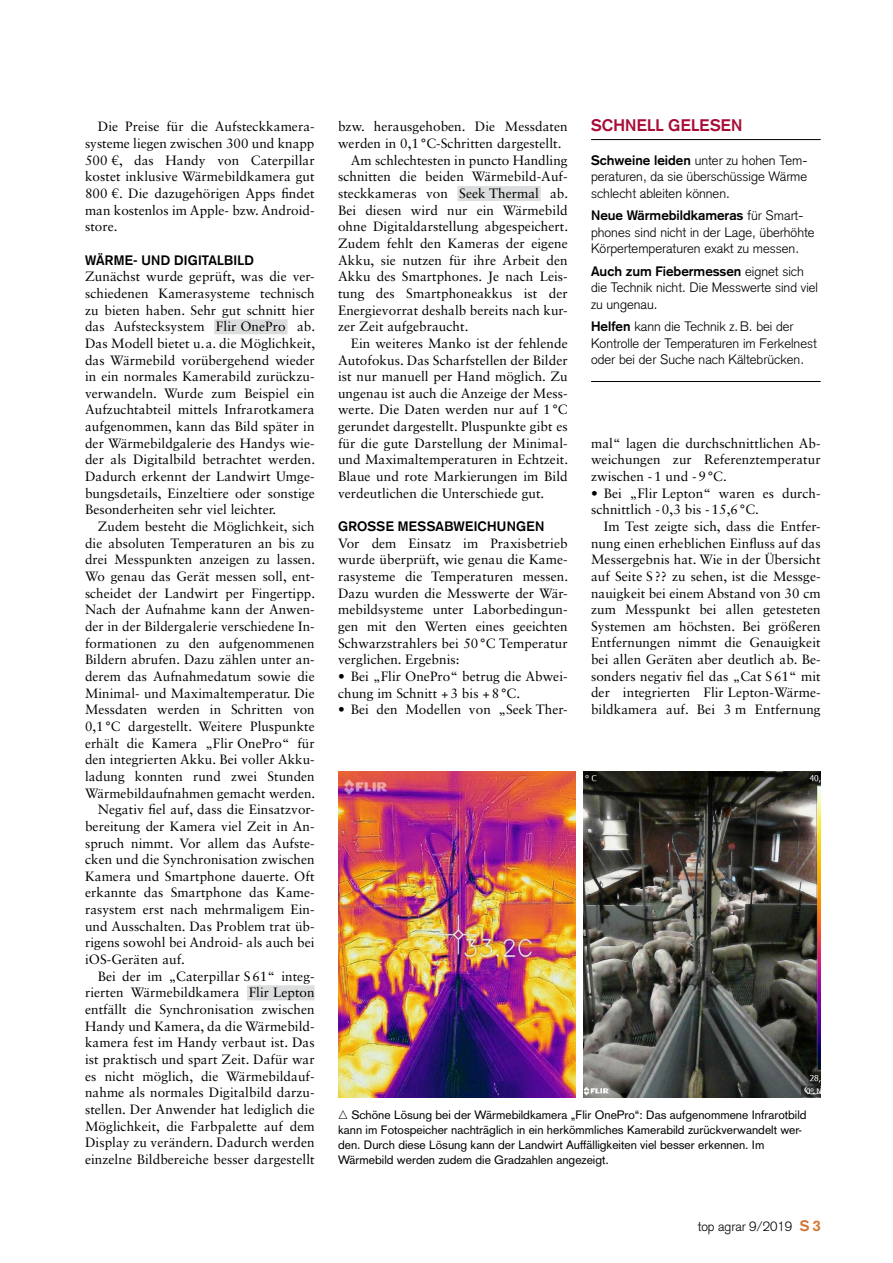
<style>
.page{position:relative;width:893px;height:1263px;background:#fff}
.page>*{position:absolute;margin:0;border:0;box-sizing:border-box;transform-origin:0 0}
.t1{font:700 16.5px "Basic Commercial LT Pro";letter-spacing:.015em;color:#a80c37}
.t2{font:13.5px/16.6px "Sabon LT Std";letter-spacing:.005em;color:#000;text-align:justify}
.t3{font:300 13.5px/16.6px "Basic Commercial LT Pro";color:#000}
.t4{font:700 13.5px "Basic Commercial LT Pro";letter-spacing:.02em;color:#000}
.t5{font:300 13.2px "Basic Commercial LT Pro";color:#000}
.t6{font:12px/15px "Basic Commercial LT Pro";color:#000}
.s1{font-weight:700}
.s2{font-weight:700;font-size:15px;color:#d27735}
</style>
<div class="page">
<hr style="left:591px;top:139px;width:230px;height:1px;background:#000">
<hr style="left:591px;top:381px;width:230px;height:1px;background:#000">
<img style="left:338px;top:771px;width:238px;height:326px">
<img style="left:583px;top:771px;width:238px;height:326px">
<div style="left:214px;top:319px;width:73px;height:15px;background:#dcddde"></div>
<div style="left:247px;top:985px;width:68px;height:15px;background:#dcddde"></div>
<div style="left:457px;top:186px;width:84px;height:15px;background:#dcddde"></div>
<p class="t2" style="left:85px;top:118px;width:231px;text-indent:13px">Die Preise für die Aufsteckkamera&shy;systeme liegen zwischen 300 und knapp 500 €, das Handy von Caterpillar kostet inklusive Wärmebildkamera gut 800 €. Die dazugehörigen Apps findet man kostenlos im Apple- bzw. Android&shy;store.</p>
<p class="t4" style="left:85px;top:252px;width:170px">WÄRME- UND DIGITALBILD</p>
<p class="t2" style="left:85px;top:268px;width:232px">Zunächst wurde geprüft, was die ver&shy;schiedenen Kamerasysteme technisch zu bieten haben. Sehr gut schnitt hier das Aufstecksystem Flir OnePro ab.<br>Das Modell bietet u.a. die Möglichkeit, das Wärmebild vorübergehend wieder in ein normales Kamerabild zurückzu&shy;verwandeln. Wurde zum Beispiel ein Aufzuchtabteil mittels Infrarotkamera aufgenommen, kann das Bild später in der Wärmebildgalerie des Handys wie&shy;der als Digitalbild betrachtet werden.<br>Dadurch erkennt der Landwirt Umge&shy;bungsdetails, Einzeltiere oder sonstige Besonderheiten sehr viel leichter.</p>
<p class="t2" style="left:98px;top:518px;width:218px">Zudem besteht die Möglichkeit, sich</p>
<p class="t2" style="left:85px;top:535px;width:231px">die absoluten Temperaturen an bis zu</p>
<p class="t2" style="left:85px;top:551px;width:232px">drei Messpunkten anzeigen zu lassen.</p>
<p class="t2" style="left:85px;top:568px;width:231px">Wo genau das Gerät messen soll, ent-</p>
<p class="t2" style="left:85px;top:584px;width:232px">scheidet der Landwirt per Fingertipp.</p>
<p class="t2" style="left:85px;top:601px;width:231px">Nach der Aufnahme kann der Anwen-</p>
<p class="t2" style="left:85px;top:618px;width:231px">der in der Bildergalerie verschiedene In-</p>
<p class="t2" style="left:85px;top:634px;width:231px">formationen zu den aufgenommenen</p>
<p class="t2" style="left:85px;top:651px;width:231px">Bildern abrufen. Dazu zählen unter an-</p>
<p class="t2" style="left:85px;top:668px;width:231px">derem das Aufnahmedatum sowie die</p>
<p class="t2" style="left:85px;top:684px;width:231px">Minimal- und Maximaltemperatur. Die</p>
<p class="t2" style="left:85px;top:701px;width:231px">Messdaten werden in Schritten von</p>
<p class="t2" style="left:85px;top:718px;width:231px">0,1°C dargestellt. Weitere Pluspunkte</p>
<p class="t2" style="left:85px;top:734px;width:231px">erhält die Kamera „Flir OnePro“ für</p>
<p class="t2" style="left:85px;top:751px;width:231px">den integrierten Akku. Bei voller Akku-</p>
<p class="t2" style="left:85px;top:768px;width:231px">ladung konnten rund zwei Stunden</p>
<p class="t2" style="left:85px;top:784px;width:232px">Wärmebildaufnahmen gemacht werden.</p>
<p class="t2" style="left:98px;top:801px;width:218px">Negativ fiel auf, dass die Einsatzvor-</p>
<p class="t2" style="left:85px;top:818px;width:231px">bereitung der Kamera viel Zeit in An-</p>
<p class="t2" style="left:85px;top:834px;width:231px">spruch nimmt. Vor allem das Aufste-</p>
<p class="t2" style="left:85px;top:851px;width:231px">cken und die Synchronisation zwischen</p>
<p class="t2" style="left:85px;top:868px;width:231px">Kamera und Smartphone dauerte. Oft</p>
<p class="t2" style="left:85px;top:884px;width:231px">erkannte das Smartphone das Kame-</p>
<p class="t2" style="left:85px;top:901px;width:231px">rasystem erst nach mehrmaligem Ein-</p>
<p class="t2" style="left:85px;top:917px;width:231px">und Ausschalten. Das Problem trat üb-</p>
<p class="t2" style="left:85px;top:934px;width:231px">rigens sowohl bei Android- als auch bei</p>
<p class="t2" style="left:85px;top:951px;width:102px">iOS-Geräten auf.</p>
<p class="t2" style="left:98px;top:967px;width:218px">Bei der im „Caterpillar S61“ integ-</p>
<p class="t2" style="left:85px;top:984px;width:231px">rierten Wärmebildkamera Flir Lepton</p>
<p class="t2" style="left:85px;top:1001px;width:231px">entfällt die Synchronisation zwischen</p>
<p class="t2" style="left:85px;top:1017px;width:231px">Handy und Kamera, da die Wärmebild-</p>
<p class="t2" style="left:85px;top:1034px;width:231px">kamera fest im Handy verbaut ist. Das</p>
<p class="t2" style="left:85px;top:1051px;width:231px">ist praktisch und spart Zeit. Dafür war</p>
<p class="t2" style="left:85px;top:1067px;width:231px">es nicht möglich, die Wärmebildauf-</p>
<p class="t2" style="left:85px;top:1084px;width:231px">nahme als normales Digitalbild darzu-</p>
<p class="t2" style="left:85px;top:1101px;width:231px">stellen. Der Anwender hat lediglich die</p>
<p class="t2" style="left:85px;top:1117px;width:231px">Möglichkeit, die Farbpalette auf dem</p>
<p class="t2" style="left:85px;top:1134px;width:231px">Display zu verändern. Dadurch werden</p>
<p class="t2" style="left:85px;top:1151px;width:231px">einzelne Bildbereiche besser dargestellt</p>
<p class="t2" style="left:338px;top:118px;width:231px">bzw. herausgehoben. Die Messdaten</p>
<p class="t2" style="left:338px;top:135px;width:225px">werden in 0,1°C-Schritten dargestellt.</p>
<p class="t2" style="left:351px;top:152px;width:218px">Am schlechtesten in puncto Handling</p>
<p class="t2" style="left:338px;top:168px;width:231px">schnitten die beiden Wärmebild-Auf-</p>
<p class="t2" style="left:338px;top:185px;width:232px">steckkameras von Seek Thermal ab.</p>
<p class="t2" style="left:338px;top:202px;width:231px">Bei diesen wird nur ein Wärmebild</p>
<p class="t2" style="left:338px;top:218px;width:232px">ohne Digitaldarstellung abgespeichert.</p>
<p class="t2" style="left:338px;top:235px;width:231px">Zudem fehlt den Kameras der eigene</p>
<p class="t2" style="left:338px;top:251px;width:231px">Akku, sie nutzen für ihre Arbeit den</p>
<p class="t2" style="left:338px;top:268px;width:231px">Akku des Smartphones. Je nach Leis-</p>
<p class="t2" style="left:338px;top:285px;width:231px">tung des Smartphoneakkus ist der</p>
<p class="t2" style="left:338px;top:301px;width:231px">Energievorrat deshalb bereits nach kur-</p>
<p class="t2" style="left:338px;top:318px;width:132px">zer Zeit aufgebraucht.</p>
<p class="t2" style="left:351px;top:335px;width:218px">Ein weiteres Manko ist der fehlende</p>
<p class="t2" style="left:338px;top:351px;width:231px">Autofokus. Das Scharfstellen der Bilder</p>
<p class="t2" style="left:338px;top:368px;width:231px">ist nur manuell per Hand möglich. Zu</p>
<p class="t2" style="left:338px;top:385px;width:231px">ungenau ist auch die Anzeige der Mess-</p>
<p class="t2" style="left:338px;top:401px;width:231px">werte. Die Daten werden nur auf 1°C</p>
<p class="t2" style="left:338px;top:418px;width:231px">gerundet dargestellt. Pluspunkte gibt es</p>
<p class="t2" style="left:338px;top:435px;width:231px">für die gute Darstellung der Minimal-</p>
<p class="t2" style="left:338px;top:451px;width:232px">und Maximaltemperaturen in Echtzeit.</p>
<p class="t2" style="left:338px;top:468px;width:231px">Blaue und rote Markierungen im Bild</p>
<p class="t2" style="left:338px;top:484px;width:208px">verdeutlichen die Unterschiede gut.</p>
<p class="t4" style="left:338px;top:518px;width:208px">GROSSE MESSABWEICHUNGEN</p>
<p class="t2" style="left:338px;top:534px;width:232px">Vor dem Einsatz im Praxisbetrieb wurde überprüft, wie genau die Kame&shy;rasysteme die Temperaturen messen.<br>Dazu wurden die Messwerte der Wär&shy;mebildsysteme unter Laborbedingun&shy;gen mit den Werten eines geeichten Schwarzstrahlers bei 50°C Temperatur verglichen. Ergebnis:</p>
<p class="t2" style="left:338px;top:668px;width:231px">• Bei „Flir OnePro“ betrug die Abwei&shy;chung im Schnitt +3 bis +8°C.</p>
<p class="t2" style="left:338px;top:701px;width:231px">• Bei den Modellen von „Seek Ther-</p>
<p class="t1" style="left:591px;top:116px;width:153px">SCHNELL GELESEN</p>
<p class="t3" style="left:591px;top:152px;width:218px;text-align:justify"><span class="s1">Schweine leiden</span> unter zu hohen Tem&shy;peraturen, da sie überschüssige Wärme schlecht ableiten können.</p>
<p class="t3" style="left:591px;top:207px;width:225px"><span class="s1">Neue Wärmebildkameras</span> für Smart&shy;phones sind nicht in der Lage, überhöhte<br>Körpertemperaturen exakt zu messen.</p>
<p class="t3" style="left:591px;top:263px;width:229px"><span class="s1">Auch zum Fiebermessen</span> eignet sich die Technik nicht. Die Messwerte sind viel zu ungenau.</p>
<p class="t3" style="left:591px;top:318px;width:227px"><span class="s1">Helfen</span> kann die Technik z.B. bei der<br>Kontrolle der Temperaturen im Ferkelnest oder bei der Suche nach Kältebrücken.</p>
<p class="t2" style="left:591px;top:435px;width:231px">mal“ lagen die durchschnittlichen Ab&shy;weichungen zur Referenztemperatur zwischen -1 und -9°C.</p>
<p class="t2" style="left:591px;top:484px;width:231px">• Bei „Flir Lepton“ waren es durch&shy;schnittlich -0,3 bis -15,6°C.</p>
<p class="t2" style="left:591px;top:518px;width:231px;text-indent:13px">Im Test zeigte sich, dass die Entfer&shy;nung einen erheblichen Einfluss auf das Messergebnis hat. Wie in der Übersicht auf Seite S ?? zu sehen, ist die Messge&shy;nauigkeit bei einem Abstand von 30 cm zum Messpunkt bei allen getesteten Systemen am höchsten. Bei größeren Entfernungen nimmt die Genauigkeit bei allen Geräten aber deutlich ab. Be&shy;sonders negativ fiel das „Cat S61“ mit der integrierten Flir Lepton-Wärme&shy;bildkamera auf. Bei 3 m Entfernung</p>
<p class="t6" style="left:338px;top:1107px;width:470px">△ Schöne Lösung bei der Wärmebildkamera „Flir OnePro“: Das aufgenommene Infrarotbild kann im Fotospeicher nachträglich in ein herkömmliches Kamerabild zurückverwandelt wer&shy;den. Durch diese Lösung kann der Landwirt Auffälligkeiten viel besser erkennen. Im Wärmebild werden zudem die Gradzahlen angezeigt.</p>
<p class="t5" style="left:698px;top:1218px;width:124px">top agrar 9/2019 <span class="s2">S 3</span></p>
</div>
